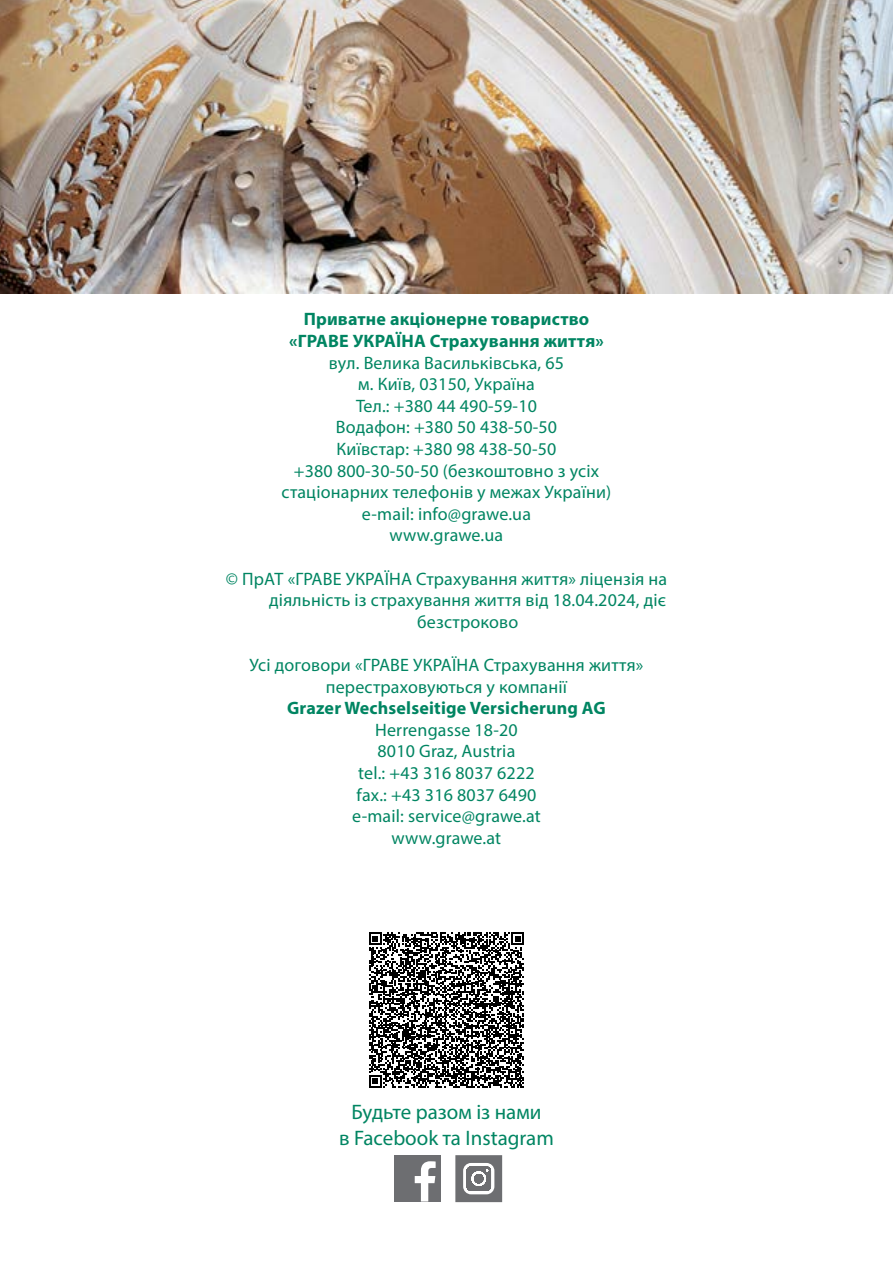
<style>
.page{position:relative;width:893px;height:1263px;background:#fff}
.page>*{position:absolute;margin:0;border:0;box-sizing:border-box;transform-origin:0 0}
.t1{font:21px/25.2px "Myriad Pro";color:#008562;text-align:center}
.t2{font:18px/21.6px "Myriad Pro";letter-spacing:.01em;color:#008562;text-align:center}
.t3{font:700 18px/21.6px "Myriad Pro";letter-spacing:.01em;color:#008562;text-align:center}
</style>
<div class="page">
<img style="left:0;top:0;width:893px;height:293px">
<div style="left:394px;top:1155px;width:46px;height:47px;background:#6d6e71"></div>
<svg style="left:415px;top:1161px;width:21px;height:40px"></svg>
<svg style="left:455px;top:1155px;width:47px;height:47px"></svg>
<svg style="left:369px;top:932px;width:155px;height:156px"></svg>
<p class="t3" style="left:289px;top:308px;width:316px">Приватне акціонерне товариство «ГРАВЕ УКРАЇНА Страхування життя»</p>
<p class="t2" style="left:282px;top:351px;width:331px">вул. Велика Васильківська, 65<br>м. Київ, 03150, Україна<br>Тел.: +380 44 490-59-10<br>Водафон: +380 50 438-50-50<br>Київстар: +380 98 438-50-50<br>+380 800-30-50-50 (безкоштовно з усіх стаціонарних телефонів у межах України) e-mail: info@grawe.ua<br>www.grawe.ua</p>
<p class="t2" style="left:226px;top:567px;width:443px">© ПрАТ «ГРАВЕ УКРАЇНА Страхування життя» ліцензія на</p>
<p class="t2" style="left:269px;top:589px;width:398px">діяльність із страхування життя від 18.04.2024, діє</p>
<p class="t2" style="left:417px;top:611px;width:103px">безстроково</p>
<p class="t2" style="left:250px;top:654px;width:395px">Усі договори «ГРАВЕ УКРАЇНА Страхування життя» перестраховуються у компанії</p>
<p class="t3" style="left:287px;top:697px;width:320px">Grazer Wechselseitige Versicherung AG</p>
<p class="t2" style="left:352px;top:719px;width:190px">Herrengasse 18-20<br>8010 Graz, Austria<br>tel.: +43 316 8037 6222 fax.: +43 316 8037 6490 e-mail: service@grawe.at www.grawe.at</p>
<p class="t1" style="left:339px;top:1099px;width:216px">Будьте разом із нами<br>в Facebook та Instagram</p>
</div>
